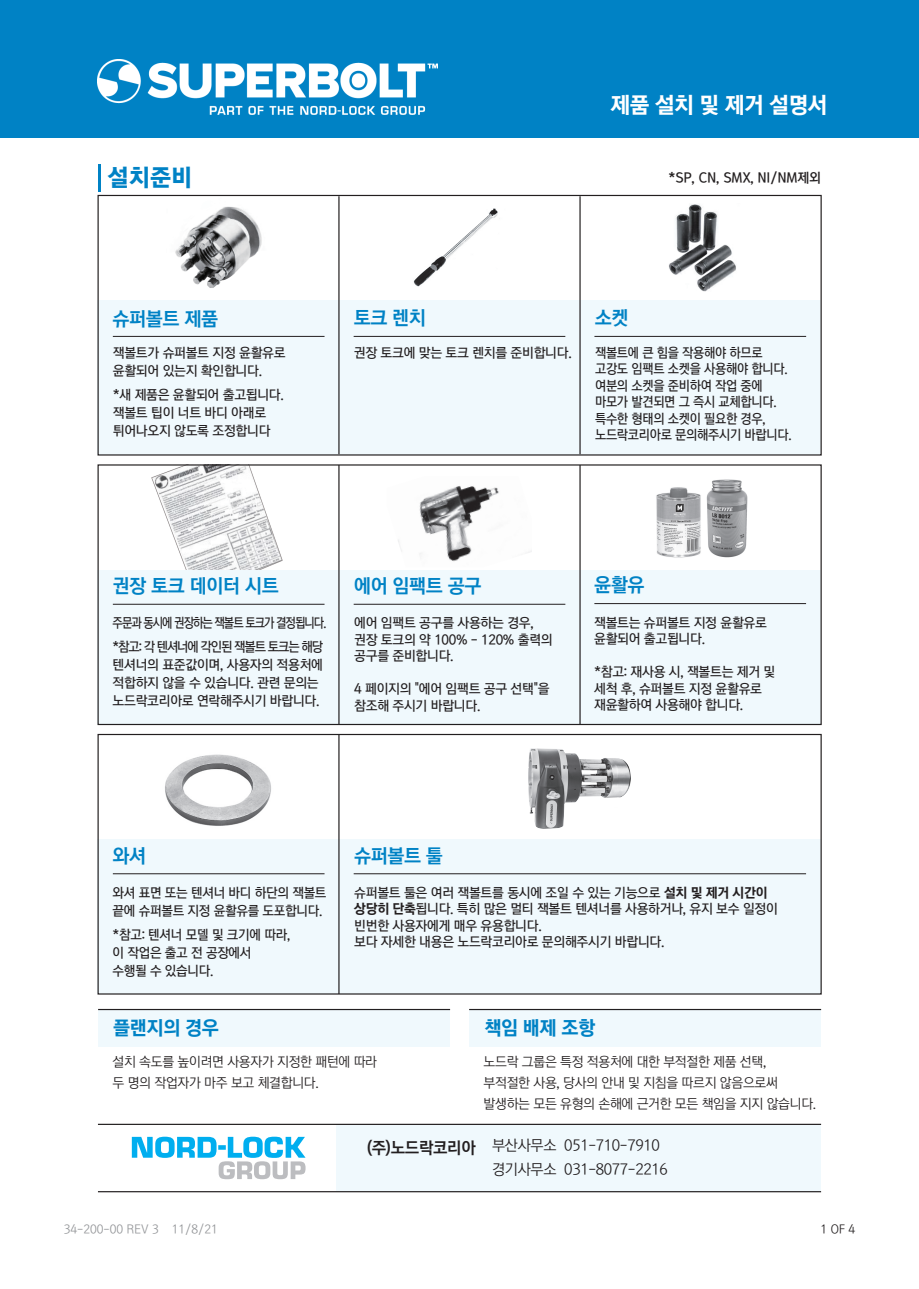
<style>
.page{position:relative;width:919px;height:1289px;background:#fff}
.page>*{position:absolute;margin:0;border:0;box-sizing:border-box;transform-origin:0 0}
.t1{font:24px "Korean GD18 R";color:#0082c5}
.t2{font:22.5px "Korean GD17 R";letter-spacing:-.025em;color:#fff}
.t3{font:19.5px "Korean GD16 R";letter-spacing:-.025em;color:#0082c5}
.t4{font:19.5px "Korean GD17 R";letter-spacing:-.025em;color:#0082c5}
.t5{font:15px/24px "Korean GD12 R";letter-spacing:-.025em;color:#231f20}
.t6{font:13.5px/16.5px "Korean GD14 R";letter-spacing:-.025em;color:#231f20}
.t7{font:13.5px/21px "Korean GD12 R";letter-spacing:-.025em;color:#231f20}
.t8{font:13.5px/16.5px "Korean GD14 R";letter-spacing:-.025em;color:#231f20;scale:.95 1}
.t9{font:13.5px/24px "Korean GD14 R";letter-spacing:-.085em;color:#231f20;scale:.88 1}
.t10{font:13.5px "Korean GD15 R";color:#231f20}
.t11{font:12px "Korean GD12 R";color:#939598}
.t12{font:12px "Korean GD12 R";color:#231f20}
.s1{font-family:"Korean GD17 R"}
.s2{font-family:"Korean GD16 R";font-size:16.5px}
</style>
<div class="page">
<img style="left:175px;top:206px;width:87px;height:82px">
<img style="left:398px;top:486px;width:134px;height:76px">
<img style="left:656px;top:479px;width:92px;height:79px">
<img style="left:151px;top:466px;width:132px;height:104px">
<img style="left:669px;top:204px;width:67px;height:88px">
<img style="left:413px;top:208px;width:85px;height:79px">
<div style="left:0;top:0;width:918px;height:137px;background:#0082c5"></div>
<div style="left:98px;top:300px;width:723px;height:154px;background:#f0f9fd"></div>
<div style="left:98px;top:570px;width:723px;height:154px;background:#f0f9fd"></div>
<hr style="left:113px;top:336px;width:211px;height:1px;background:#231f20">
<hr style="left:353px;top:336px;width:212px;height:1px;background:#231f20">
<hr style="left:594px;top:336px;width:212px;height:1px;background:#231f20">
<hr style="left:338px;top:196px;width:1px;height:258px;background:#231f20">
<hr style="left:579px;top:196px;width:1px;height:258px;background:#231f20">
<hr style="left:113px;top:604px;width:211px;height:1px;background:#231f20">
<hr style="left:353px;top:604px;width:212px;height:1px;background:#231f20">
<hr style="left:338px;top:465px;width:1px;height:259px;background:#231f20">
<hr style="left:579px;top:465px;width:1px;height:259px;background:#231f20">
<hr style="left:98px;top:164px;width:2px;height:27px;background:#0082c5">
<div style="left:98px;top:1009px;width:352px;height:37px;background:#f0f9fd"></div>
<div style="left:336px;top:1124px;width:484px;height:67px;background:#f0f9fd"></div>
<hr style="left:98px;top:1123px;width:723px;height:1px;background:#231f20">
<hr style="left:594px;top:603px;width:212px;height:1px;background:#231f20">
<hr style="left:98px;top:1008px;width:352px;height:2px;background:#231f20">
<div style="left:469px;top:1009px;width:352px;height:37px;background:#f0f9fd"></div>
<hr style="left:469px;top:1008px;width:352px;height:2px;background:#231f20">
<hr style="left:98px;top:1191px;width:723px;height:1px;background:#231f20">
<svg style="left:132px;top:1136px;width:173px;height:43px"></svg>
<img style="left:98px;top:59px;width:340px;height:56px">
<div style="left:97px;top:195px;width:724px;height:260px;border:1px solid #231f20"></div>
<div style="left:97px;top:464px;width:724px;height:261px;border:1px solid #231f20"></div>
<div style="left:98px;top:839px;width:723px;height:154px;background:#f0f9fd"></div>
<hr style="left:113px;top:873px;width:211px;height:1px;background:#231f20">
<hr style="left:353px;top:873px;width:453px;height:1px;background:#231f20">
<hr style="left:338px;top:734px;width:1px;height:259px;background:#231f20">
<div style="left:97px;top:734px;width:724px;height:260px;border:1px solid #231f20"></div>
<img style="left:165px;top:754px;width:106px;height:72px">
<img style="left:528px;top:748px;width:103px;height:81px">
<h2 class="t2" style="left:610px;top:93px;width:219px">제품 설치 및 제거 설명서</h2>
<h1 class="t1" style="left:108px;top:165px;width:86px">설치준비</h1>
<p class="t10" style="left:668px;top:170px;width:154px">*SP, CN, SMX, NI/NM제외</p>
<h3 class="t3" style="left:113px;top:308px;width:107px">슈퍼볼트 제품</h3>
<p class="t6" style="left:113px;top:343px;width:174px;line-height:18px">잭볼트가 슈퍼볼트 지정 윤활유로 윤활되어 있는지 확인합니다.</p>
<p class="t6" style="left:113px;top:385px;width:172px;line-height:18px">*새 제품은 윤활되어 출고됩니다. 잭볼트 팁이 너트 바디 아래로 튀어나오지 않도록 조정합니다</p>
<h3 class="t3" style="left:353px;top:308px;width:74px">토크 렌치</h3>
<p class="t6" style="left:354px;top:344px;width:219px">권장 토크에 맞는 토크 렌치를 준비합니다.</p>
<h3 class="t3" style="left:594px;top:308px;width:35px">소켓</h3>
<p class="t8" style="left:595px;top:344px;width:208px">잭볼트에 큰 힘을 작용해야 하므로 고강도 임팩트 소켓을 사용해야 합니다. 여분의 소켓을 준비하여 작업 중에 마모가 발견되면 그 즉시 교체합니다. 특수한 형태의 소켓이 필요한 경우, 노드락코리아로 문의해주시기 바랍니다.</p>
<h3 class="t3" style="left:113px;top:575px;width:168px">권장 토크 데이터 시트</h3>
<p class="t9" style="left:113px;top:611px;width:244px">주문과 동시에 권장하는 잭볼트 토크가 결정됩니다. *참고: 각 텐셔너에 각인된 잭볼트 토크는 해당</p>
<p class="t6" style="left:113px;top:656px;width:212px;line-height:18px">텐셔너의 표준값이며, 사용자의 적용처에 적합하지 않을 수 있습니다. 관련 문의는 노드락코리아로 연락해주시기 바랍니다.</p>
<h3 class="t3" style="left:354px;top:575px;width:129px">에어 임팩트 공구</h3>
<p class="t6" style="left:354px;top:614px;width:200px">에어 임팩트 공구를 사용하는 경우, 권장 토크의 약 100% - 120% 출력의 공구를 준비합니다.</p>
<p class="t6" style="left:354px;top:680px;width:197px">4 페이지의 "에어 임팩트 공구 선택"을 참조해 주시기 바랍니다.</p>
<h3 class="t3" style="left:594px;top:575px;width:52px">윤활유</h3>
<p class="t6" style="left:594px;top:614px;width:174px">잭볼트는 슈퍼볼트 지정 윤활유로 윤활되어 출고됩니다.</p>
<p class="t6" style="left:594px;top:663px;width:183px">*참고: 재사용 시, 잭볼트는 제거 및 세척 후, 슈퍼볼트 지정 윤활유로 재윤활하여 사용해야 합니다.</p>
<h3 class="t3" style="left:113px;top:845px;width:35px">와셔</h3>
<h3 class="t3" style="left:354px;top:845px;width:91px">슈퍼볼트 툴</h3>
<p class="t6" style="left:113px;top:883px;width:215px;line-height:18px">와셔 표면 또는 텐셔너 바디 하단의 잭볼트 끝에 슈퍼볼트 지정 윤활유를 도포합니다.</p>
<p class="t6" style="left:113px;top:925px;width:179px;line-height:18px">*참고: 텐셔너 모델 및 크기에 따라, 이 작업은 출고 전 공장에서<br>수행될 수 있습니다.</p>
<p class="t6" style="left:354px;top:884px;width:425px">슈퍼볼트 툴은 여러 잭볼트를 동시에 조일 수 있는 기능으로 <span class="s1">설치 및 제거 시간이 상당히 단축</span>됩니다. 특히 많은 멀티 잭볼트 텐셔너를 사용하거나, 유지 보수 일정이 빈번한 사용자에게 매우 유용합니다.<br>보다 자세한 내용은 노드락코리아로 문의해주시기 바랍니다.</p>
<h3 class="t4" style="left:113px;top:1017px;width:107px">플랜지의 경우</h3>
<h3 class="t4" style="left:484px;top:1017px;width:112px">책임 배제 조항</h3>
<p class="t7" style="left:113px;top:1051px;width:266px">설치 속도를 높이려면 사용자가 지정한 패턴에 따라 두 명의 작업자가 마주 보고 체결합니다.</p>
<p class="t7" style="left:483px;top:1051px;width:334px">노드락 그룹은 특정 적용처에 대한 부적절한 제품 선택, 부적절한 사용, 당사의 안내 및 지침을 따르지 않음으로써 발생하는 모든 유형의 손해에 근거한 모든 책임을 지지 않습니다.</p>
<p class="t5" style="left:492px;top:1133px;width:177px;text-indent:-125px"><span class="s2">(주)노드락코리아</span> 부산사무소 051-710-7910 경기사무소 031-8077-2216</p>
<p class="t11" style="left:64px;top:1222px;width:156px">34-200-00 REV 3 11/8/21</p>
<p class="t12" style="left:820px;top:1222px;width:36px">1 OF 4</p>
</div>
